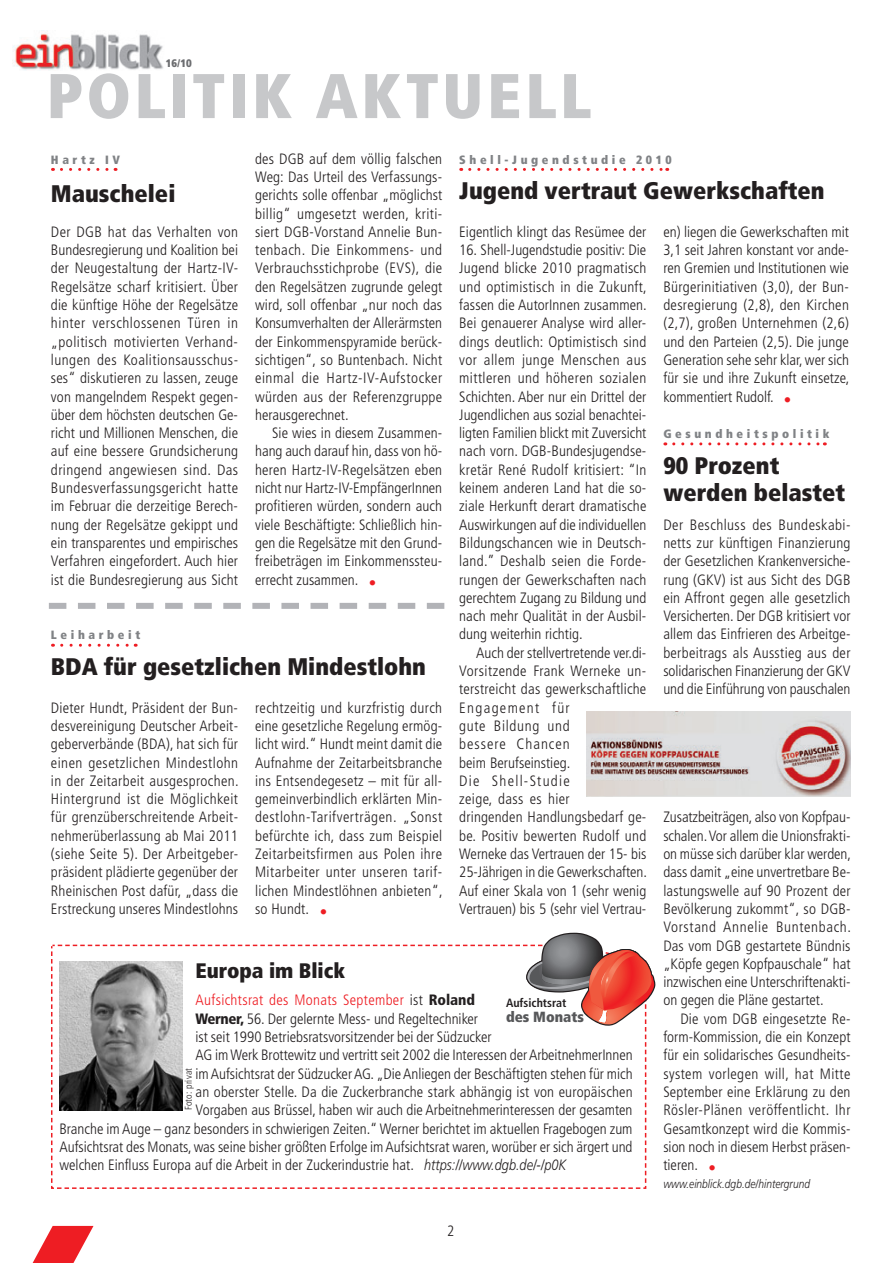
<style>
.page{position:relative;width:893px;height:1263px;background:#fff}
.page>*{position:absolute;margin:0;border:0;box-sizing:border-box;transform-origin:0 0}
.t1{font:900 condensed 63px "Frutiger";letter-spacing:.06em;color:#c7c8ca}
.t2{font:900 condensed 24px/27px "Frutiger";color:#231f20}
.t3{font:900 condensed 21px "Frutiger";color:#231f20}
.t4{font:300 condensed 15px/18.3px "Frutiger";color:#231f20;text-align:justify}
.t5{font:300 condensed 15px "Frutiger";letter-spacing:.02em;color:#ee1d23}
.t6{font:900 condensed 14.7px "Frutiger";color:#57585a}
.t7{font:900 condensed 12px "Frutiger";letter-spacing:.3em;color:#808285}
.t8{font:italic 300 12px "Frutiger";color:#231f20;scale:.85 1}
.t9{font:700 condensed 12px "Frutiger";color:#231f20}
.t10{font:900 condensed 10.95px "Frutiger";color:#6c6d70}
.t11{font:300 condensed 9.75px "Frutiger";letter-spacing:.015em;color:#231f20}
.s1{color:#ee1d23}
.s2{color:#231f20}
.s3{font-weight:900;color:#231f20}
.s4{font-weight:900}
.s5{font-style:italic;font-stretch:normal}
</style>
<div class="page">
<img style="left:13px;top:30px;width:150px;height:40px">
<svg style="left:32px;top:1226px;width:62px;height:37px"></svg>
<svg style="left:51px;top:933px;width:604px;height:256px"></svg>
<img style="left:59px;top:961px;width:124px;height:149px">
<svg style="left:49px;top:603px;width:395px;height:6px"></svg>
<svg style="left:61px;top:168px;width:55px;height:3px"></svg>
<svg style="left:62px;top:644px;width:74px;height:3px"></svg>
<svg style="left:470px;top:168px;width:198px;height:3px"></svg>
<svg style="left:674px;top:442px;width:151px;height:3px"></svg>
<img style="left:587px;top:711px;width:263px;height:85px">
<p class="t10" style="left:166px;top:59px;width:28px">16/10</p>
<h1 class="t1" style="left:47px;top:71px;width:546px">POLITIK AKTUELL</h1>
<p class="t4" style="left:255px;top:151px;width:189px">des DGB auf dem völlig falschen Weg: Das Urteil des Verfassungs&shy;gerichts solle offenbar „möglichst billig“ umgesetzt werden, kriti&shy;siert DGB-Vorstand Annelie Bun&shy;tenbach. Die Einkommens- und Verbrauchsstichprobe (EVS), die den Regelsätzen zugrunde gelegt wird, soll offenbar „nur noch das Konsumverhalten der Allerärmsten der Einkommenspyramide berück&shy;sichtigen“, so Buntenbach. Nicht einmal die Hartz-IV-Aufstocker würden aus der Referenzgruppe herausgerechnet.</p>
<p class="t4" style="left:255px;top:425px;width:189px;text-indent:17px">Sie wies in diesem Zusammen&shy;hang auch darauf hin, dass von hö&shy;heren Hartz-IV-Regelsätzen eben nicht nur Hartz-IV-EmpfängerInnen profitieren würden, sondern auch viele Beschäftigte: Schließlich hin&shy;gen die Regelsätze mit den Grund&shy;freibeträgen im Einkommenssteu&shy;errecht zusammen. <span class="s1">•</span></p>
<p class="t7" style="left:459px;top:155px;width:214px">Shell-Jugendstudie 2010</p>
<h2 class="t2" style="left:459px;top:179px;width:367px">Jugend vertraut Gewerkschaften</h2>
<p class="t4" style="left:459px;top:224px;width:189px">Eigentlich klingt das Resümee der</p>
<p class="t4" style="left:459px;top:242px;width:189px">16. Shell-Jugendstudie positiv: Die Jugend blicke 2010 pragmatisch und optimistisch in die Zukunft, fassen die AutorInnen zusammen.<br>Bei genauerer Analyse wird aller&shy;dings deutlich: Optimistisch sind vor allem junge Menschen aus mittleren und höheren sozialen Schichten. Aber nur ein Drittel der Jugendlichen aus sozial benachtei&shy;ligten Familien blickt mit Zuversicht nach vorn. DGB-Bundesjugendse&shy;kretär René Rudolf kritisiert: “In keinem anderen Land hat die so&shy;ziale Herkunft derart dramatische Auswirkungen auf die individuellen Bildungschancen wie in Deutsch&shy;land.” Deshalb seien die Forde&shy;rungen der Gewerkschaften nach gerechtem Zugang zu Bildung und nach mehr Qualität in der Ausbil&shy;dung weiterhin richtig.</p>
<p class="t4" style="left:459px;top:645px;width:189px;text-align:left;text-indent:17px">Auch der stellvertretende ver.di-<br>Vorsitzende Frank Werneke un&shy;terstreicht das gewerkschaftliche<br>Engagement für<br>gute Bildung und<br>bessere Chancen<br>beim Berufseinstieg.<br>Die Shell-Studie<br>zeige, dass es hier<br>dringenden Handlungsbedarf ge&shy;be. Positiv bewerten Rudolf und<br>Werneke das Vertrauen der 15- bis<br>25-Jährigen in die Gewerkschaften.<br>Auf einer Skala von 1 (sehr wenig<br>Vertrauen) bis 5 (sehr viel Vertrau-</p>
<p class="t7" style="left:51px;top:155px;width:71px">Hartz IV</p>
<h2 class="t2" style="left:51px;top:182px;width:126px">Mauschelei</h2>
<p class="t4" style="left:51px;top:224px;width:189px">Der DGB hat das Verhalten von Bundesregierung und Koalition bei der Neugestaltung der Hartz-IV-Regelsätze scharf kritisiert. Über die künftige Höhe der Regelsätze hinter verschlossenen Türen in „politisch motivierten Verhand&shy;lungen des Koalitionsausschus&shy;ses“ diskutieren zu lassen, zeuge von mangelndem Respekt gegen&shy;über dem höchsten deutschen Ge&shy;richt und Millionen Menschen, die auf eine bessere Grundsicherung dringend angewiesen sind. Das Bundesverfassungsgericht hatte im Februar die derzeitige Berech&shy;nung der Regelsätze gekippt und ein transparentes und empirisches Verfahren eingefordert. Auch hier ist die Bundesregierung aus Sicht</p>
<p class="t4" style="left:663px;top:224px;width:188px">en) liegen die Gewerkschaften mit 3,1 seit Jahren konstant vor ande&shy;ren Gremien und Institutionen wie Bürgerinitiativen (3,0), der Bun&shy;desregierung (2,8), den Kirchen (2,7), großen Unternehmen (2,6) und den Parteien (2,5). Die junge Generation sehe sehr klar, wer sich für sie und ihre Zukunft einsetze, kommentiert Rudolf. <span class="s1">•</span></p>
<p class="t7" style="left:663px;top:429px;width:168px">Gesundheitspolitik</p>
<h2 class="t2" style="left:663px;top:454px;width:183px">90 Prozent werden belastet</h2>
<p class="t4" style="left:663px;top:517px;width:189px">Der Beschluss des Bundeskabi&shy;netts zur künftigen Finanzierung der Gesetzlichen Krankenversiche&shy;rung (GKV) ist aus Sicht des DGB ein Affront gegen alle gesetzlich Versicherten. Der DGB kritisiert vor allem das Einfrieren des Arbeitge&shy;berbeitrags als Ausstieg aus der solidarischen Finanzierung der GKV und die Einführung von pauschalen</p>
<p class="t7" style="left:51px;top:630px;width:91px">Leiharbeit</p>
<h2 class="t2" style="left:51px;top:655px;width:377px">BDA für gesetzlichen Mindestlohn</h2>
<p class="t4" style="left:255px;top:700px;width:189px">rechtzeitig und kurzfristig durch eine gesetzliche Regelung ermög&shy;licht wird.“ Hundt meint damit die Aufnahme der Zeitarbeitsbranche ins Entsendegesetz – mit für all&shy;gemeinverbindlich erklärten Min&shy;destlohn-Tarifverträgen. „Sonst befürchte ich, dass zum Beispiel Zeitarbeitsfirmen aus Polen ihre Mitarbeiter unter unseren tarif&shy;lichen Mindestlöhnen anbieten“, so Hundt. <span class="s1">•</span></p>
<p class="t4" style="left:51px;top:700px;width:189px">Dieter Hundt, Präsident der Bun&shy;desvereinigung Deutscher Arbeit&shy;geberverbände (BDA), hat sich für einen gesetzlichen Mindestlohn in der Zeitarbeit ausgesprochen.<br>Hintergrund ist die Möglichkeit für grenzüberschreitende Arbeit&shy;nehmerüberlassung ab Mai 2011 (siehe Seite 5). Der Arbeitgeber&shy;präsident plädierte gegenüber der Rheinischen Post dafür, „dass die Erstreckung unseres Mindestlohns</p>
<p class="t4" style="left:663px;top:809px;width:189px">Zusatzbeiträgen, also von Kopfpau&shy;schalen. Vor allem die Unionsfrakti&shy;on müsse sich darüber klar werden, dass damit „eine unvertretbare Be&shy;lastungswelle auf 90 Prozent der Bevölkerung zukommt“, so DGB-Vorstand Annelie Buntenbach.<br>Das vom DGB gestartete Bündnis „Köpfe gegen Kopfpauschale“ hat inzwischen eine Unterschriftenakti&shy;on gegen die Pläne gestartet.</p>
<p class="t4" style="left:663px;top:1011px;width:189px;text-indent:17px">Die vom DGB eingesetzte Re&shy;form-Kommission, die ein Konzept für ein solidarisches Gesundheits&shy;system vorlegen will, hat Mitte September eine Erklärung zu den Rösler-Plänen veröffentlicht. Ihr Gesamtkonzept wird die Kommis&shy;sion noch in diesem Herbst präsen&shy;tieren. <span class="s1">•</span></p>
<p class="t8" style="left:663px;top:1179px;width:174px">www.einblick.dgb.de/hintergrund</p>
<h3 class="t3" style="left:196px;top:962px;width:151px">Europa im Blick</h3>
<p class="t5" style="left:196px;top:994px;width:281px">Aufsichtsrat des Monats September <span class="s2">ist</span> <span class="s3">Roland</span></p>
<p class="t4" style="left:196px;top:1011px;width:284px"><span class="s4">Werner,</span> 56. Der gelernte Mess- und Regeltechniker</p>
<p class="t4" style="left:196px;top:1029px;width:297px">ist seit 1990 Betriebsratsvorsitzender bei der Südzucker</p>
<p class="t4" style="left:196px;top:1047px;width:438px">AG im Werk Brottewitz und vertritt seit 2002 die Interessen der ArbeitnehmerInnen</p>
<p class="t4" style="left:196px;top:1066px;width:438px">im Aufsichtsrat der Südzucker AG. „Die Anliegen der Beschäftigten stehen für mich</p>
<p class="t4" style="left:196px;top:1084px;width:438px">an oberster Stelle. Da die Zuckerbranche stark abhängig ist von europäischen</p>
<p class="t4" style="left:196px;top:1102px;width:438px">Vorgaben aus Brüssel, haben wir auch die Arbeitnehmerinteressen der gesamten</p>
<p class="t4" style="left:59px;top:1120px;width:575px">Branche im Auge – ganz besonders in schwierigen Zeiten.“ Werner berichtet im aktuellen Fragebogen zum</p>
<p class="t4" style="left:59px;top:1139px;width:575px">Aufsichtsrat des Monats, was seine bisher größten Erfolge im Aufsichtsrat waren, worüber er sich ärgert und</p>
<p class="t4" style="left:59px;top:1157px;width:508px">welchen Einfluss Europa auf die Arbeit in der Zuckerindustrie hat. <span class="s5">https://www.dgb.de/-/p0K</span></p>
<p class="t9" style="left:506px;top:998px;width:62px">Aufsichtsrat</p>
<p class="t6" style="left:506px;top:1011px;width:79px">des Monats</p>
<p class="t11" style="left:184px;top:1110px;width:44px;rotate:-90deg">Foto: privat</p>
<p class="t4" style="left:447px;top:1223px;width:9px">2</p>
</div>
